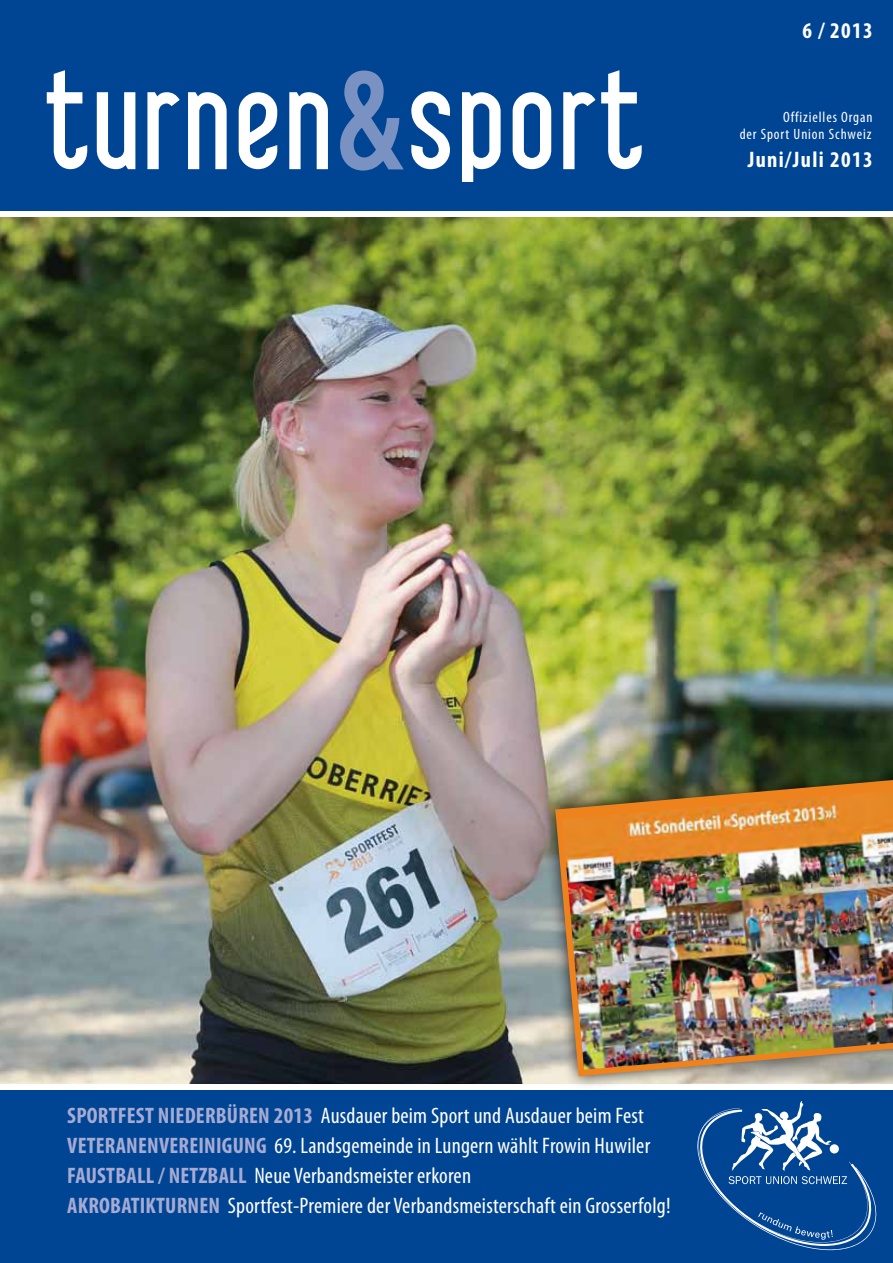
<style>
.page{position:relative;width:893px;height:1263px;background:#fff}
.page>*{position:absolute;margin:0;border:0;box-sizing:border-box;transform-origin:0 0}
.t1{font:condensed 22.5px/30px "Myriad Pro";letter-spacing:.01em;color:#fff}
.t2{font:700 condensed 22.5px "Myriad Pro";letter-spacing:.06em;color:#fff}
.t3{font:condensed 15px/16.5px "Myriad Pro";letter-spacing:.06em;color:#fff;text-align:right}
.s1{font-weight:700;color:#a5abd2}
</style>
<div class="page">
<div style="left:0;top:1091px;width:893px;height:172px;background:#004494"></div>
<svg style="left:697px;top:1101px;width:179px;height:149px"></svg>
<div style="left:0;top:0;width:893px;height:211px;background:#004494"></div>
<svg style="left:47px;top:70px;width:40px;height:99px"></svg>
<svg style="left:97px;top:92px;width:38px;height:77px"></svg>
<svg style="left:147px;top:92px;width:33px;height:77px"></svg>
<svg style="left:188px;top:92px;width:39px;height:77px"></svg>
<svg style="left:239px;top:92px;width:38px;height:77px"></svg>
<svg style="left:289px;top:92px;width:39px;height:77px"></svg>
<svg style="left:340px;top:71px;width:64px;height:100px"></svg>
<svg style="left:411px;top:91px;width:39px;height:78px"></svg>
<svg style="left:462px;top:92px;width:39px;height:90px"></svg>
<svg style="left:513px;top:92px;width:38px;height:77px"></svg>
<svg style="left:563px;top:92px;width:32px;height:77px"></svg>
<svg style="left:601px;top:70px;width:41px;height:99px"></svg>
<img style="left:0;top:217px;width:893px;height:866px">
<div style="left:542px;top:765px;width:351px;height:325px;background:#000;opacity:.75"></div>
<img style="left:552px;top:775px;width:341px;height:304px">
<p class="t2" style="left:802px;top:18px;width:72px">6 / 2013</p>
<p class="t3" style="left:740px;top:109px;width:134px">Offizielles Organ<br>der Sport Union Schweiz</p>
<p class="t2" style="left:748px;top:147px;width:126px">Juni/Juli 2013</p>
<p class="t1" style="left:67px;top:1101px;width:605px"><span class="s1">SPORTFEST NIEDERBÜREN 2013</span> Ausdauer beim Sport und Ausdauer beim Fest <span class="s1">VETERANENVEREINIGUNG</span> 69. Landsgemeinde in Lungern wählt Frowin Huwiler <span class="s1">FAUSTBALL / NETZBALL</span> Neue Verbandsmeister erkoren<br><span class="s1">AKROBATIKTURNEN</span> Sportfest-Premiere der Verbandsmeisterschaft ein Grosserfolg!</p>
</div>
